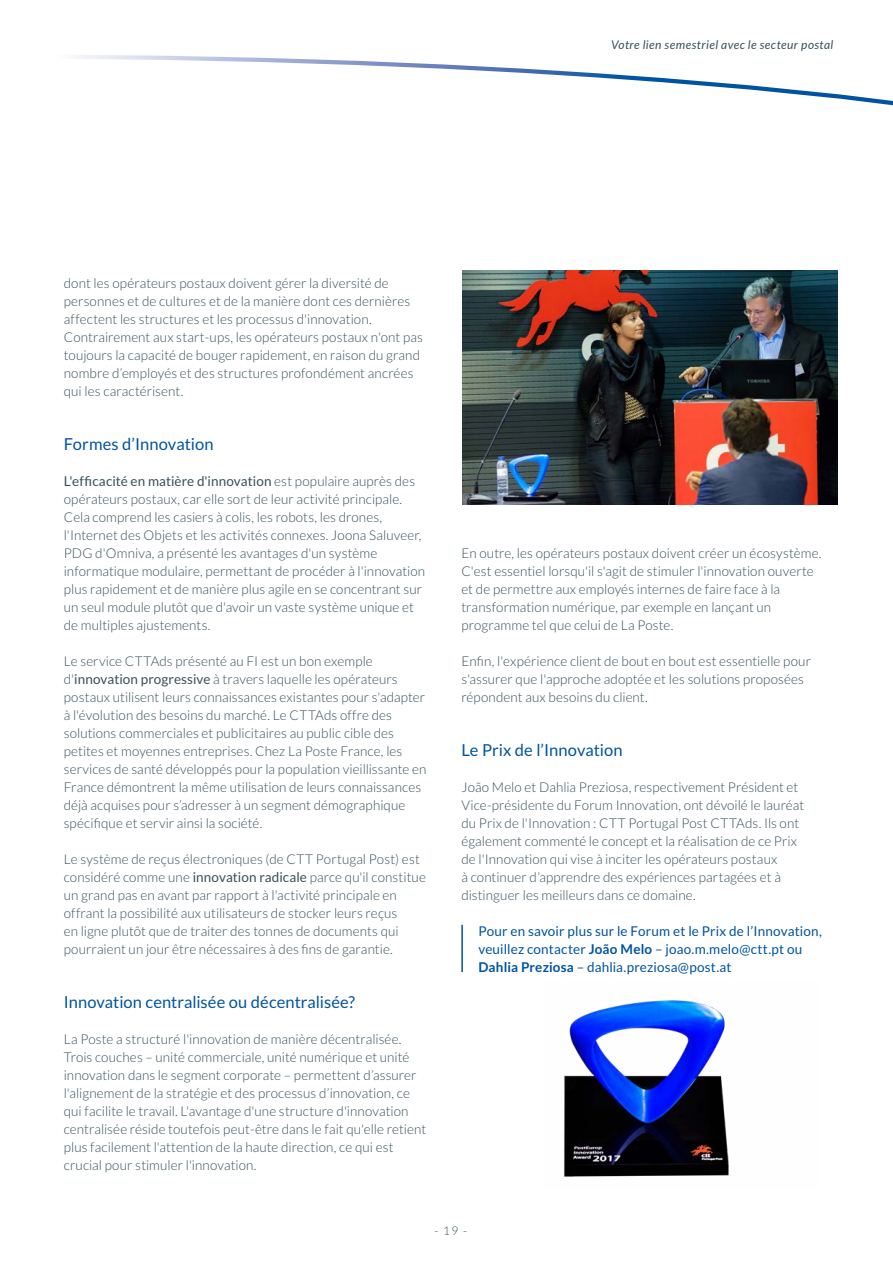
<style>
.page{position:relative;width:893px;height:1263px;background:#fff}
.page>*{position:absolute;margin:0;border:0;box-sizing:border-box;transform-origin:0 0}
.t1{font:16.5px "Lato";color:#0053a1}
.t2{font:300 13.5px/18px "Lato";letter-spacing:.005em;color:#384f5a}
.t3{font:13.5px/18px "Lato";letter-spacing:.01em;color:#0053a1}
.t4{font:italic 12px "Lato";letter-spacing:.035em;color:#384f5a}
.t5{font:300 12px "Lato";color:#384f5a}
.s1{font-weight:400}
.s2{font-weight:700}
</style>
<div class="page">
<svg style="left:78px;top:55px;width:815px;height:51px"></svg>
<img style="left:463px;top:270px;width:375px;height:234px">
<img style="left:563px;top:1000px;width:166px;height:177px">
<hr style="left:461px;top:925px;width:2px;height:47px;background:#0053a1">
<p class="t4" style="left:611px;top:38px;width:224px">Votre lien semestriel avec le secteur postal</p>
<p class="t2" style="left:64px;top:274px;width:361px">dont les opérateurs postaux doivent gérer la diversité de personnes et de cultures et de la manière dont ces dernières affectent les structures et les processus d'innovation.<br>Contrairement aux start-ups, les opérateurs postaux n'ont pas toujours la capacité de bouger rapidement, en raison du grand nombre d’employés et des structures profondément ancrées qui les caractérisent.</p>
<p class="t1" style="left:64px;top:435px;width:151px">Formes d’Innovation</p>
<p class="t2" style="left:64px;top:472px;width:363px"><span class="s1">L'efficacité en matière d'innovation</span> est populaire auprès des opérateurs postaux, car elle sort de leur activité principale.<br>Cela comprend les casiers à colis, les robots, les drones, l'Internet des Objets et les activités connexes. Joona Saluveer, PDG d'Omniva, a présenté les avantages d'un système informatique modulaire, permettant de procéder à l'innovation plus rapidement et de manière plus agile en se concentrant sur un seul module plutôt que d'avoir un vaste système unique et de multiples ajustements.</p>
<p class="t2" style="left:64px;top:652px;width:364px">Le service CTTAds présenté au FI est un bon exemple d'<span class="s1">innovation progressive</span> à travers laquelle les opérateurs postaux utilisent leurs connaissances existantes pour s'adapter à l'évolution des besoins du marché. Le CTTAds offre des solutions commerciales et publicitaires au public cible des petites et moyennes entreprises. Chez La Poste France, les services de santé développés pour la population vieillissante en France démontrent la même utilisation de leurs connaissances déjà acquises pour s’adresser à un segment démographique spécifique et servir ainsi la société.</p>
<p class="t2" style="left:64px;top:850px;width:364px">Le système de reçus électroniques (de CTT Portugal Post) est considéré comme une <span class="s1">innovation radicale</span> parce qu'il constitue un grand pas en avant par rapport à l'activité principale en offrant la possibilité aux utilisateurs de stocker leurs reçus<br>en ligne plutôt que de traiter des tonnes de documents qui pourraient un jour être nécessaires à des fins de garantie.</p>
<p class="t1" style="left:64px;top:993px;width:293px">Innovation centralisée ou décentralisée?</p>
<p class="t2" style="left:64px;top:1030px;width:364px">La Poste a structuré l'innovation de manière décentralisée.<br>Trois couches – unité commerciale, unité numérique et unité innovation dans le segment corporate – permettent d’assurer l'alignement de la stratégie et des processus d’innovation, ce qui facilite le travail. L'avantage d'une structure d'innovation centralisée réside toutefois peut-être dans le fait qu'elle retient plus facilement l'attention de la haute direction, ce qui est crucial pour stimuler l'innovation.</p>
<p class="t2" style="left:461px;top:544px;width:362px">En outre, les opérateurs postaux doivent créer un écosystème.<br>C'est essentiel lorsqu'il s'agit de stimuler l'innovation ouverte et de permettre aux employés internes de faire face à la transformation numérique, par exemple en lançant un programme tel que celui de La Poste.</p>
<p class="t2" style="left:461px;top:652px;width:351px">Enfin, l'expérience client de bout en bout est essentielle pour s'assurer que l'approche adoptée et les solutions proposées répondent aux besoins du client.</p>
<p class="t1" style="left:461px;top:741px;width:163px">Le Prix de l’Innovation</p>
<p class="t2" style="left:461px;top:778px;width:344px">João Melo et Dahlia Preziosa, respectivement Président et Vice-présidente du Forum Innovation, ont dévoilé le lauréat du Prix de l'Innovation : CTT Portugal Post CTTAds. Ils ont également commenté le concept et la réalisation de ce Prix de l'Innovation qui vise à inciter les opérateurs postaux<br>à continuer d’apprendre des expériences partagées et à distinguer les meilleurs dans ce domaine.</p>
<p class="t3" style="left:478px;top:922px;width:345px">Pour en savoir plus sur le Forum et le Prix de l’Innovation, veuillez contacter <span class="s2">João Melo</span> – joao.m.melo@ctt.pt ou<br><span class="s2">Dahlia Preziosa</span> – dahlia.preziosa@post.at</p>
<p class="t5" style="left:434px;top:1224px;width:34px">- 19 -</p>
</div>
